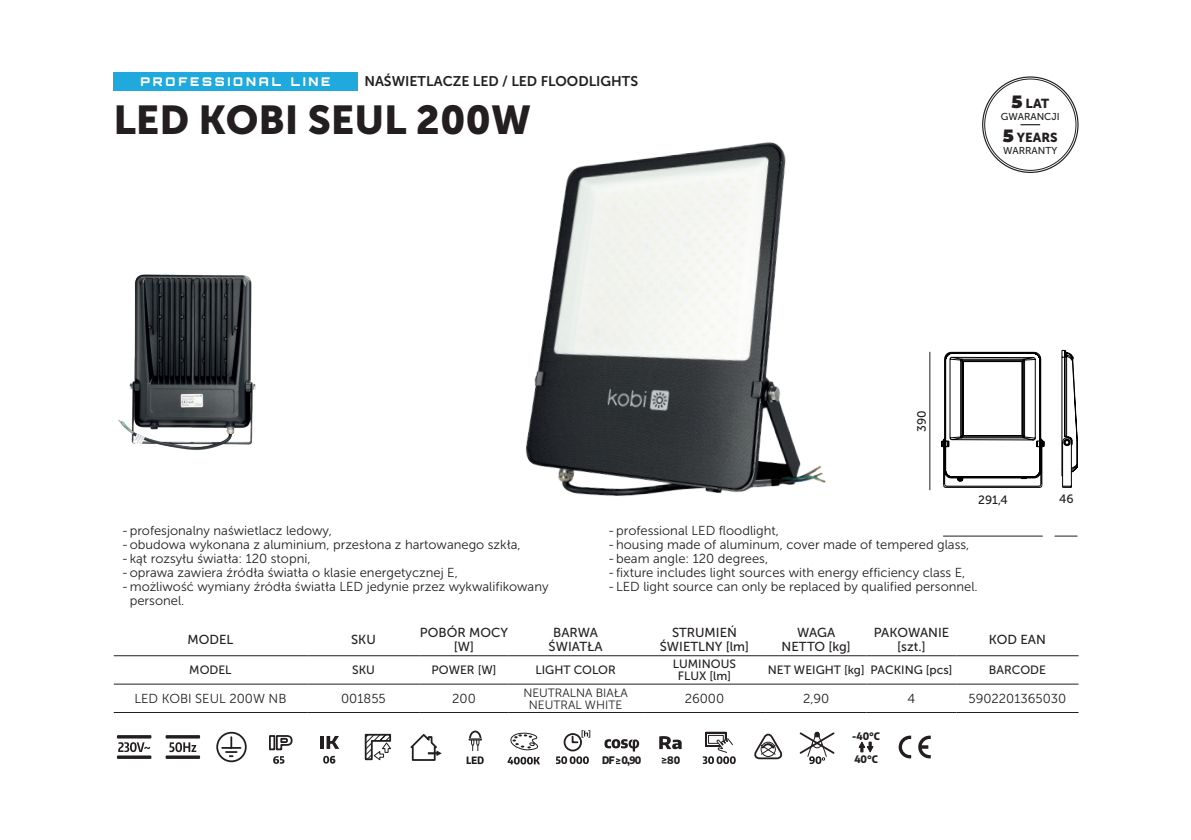
<style>
.page{position:relative;width:1191px;height:840px;background:#fff}
.page>*{position:absolute;margin:0;border:0;box-sizing:border-box;transform-origin:0 0}
.t1{font:40px "Museo Sans 900";color:#231f20}
.t2{font:14px "Museo Sans 700";color:#231f20}
.t3{font:13px/14px "Museo Sans 300";color:#231f20}
.t4{font:13px/14px "Museo Sans 500";color:#231f20;text-align:center}
.t5{font:13px "Museo Sans 900";color:#231f20}
.t6{font:12px/12px "Museo Sans 500";color:#231f20;text-align:center}
.t7{font:12px/12px "Museo Sans 300";color:#231f20;text-align:center}
.t8{font:900 12px "Orbitron";letter-spacing:.24em;color:#fff}
.t9{font:800 semi-condensed 10.2px "Encode Sans";letter-spacing:-.005em;color:#231f20}
.t10{font:10px "Museo Sans 500";color:#231f20}
.s1{font-family:"Montserrat";font-weight:900;font-size:17.8px}
</style>
<div class="page">
<div style="left:113px;top:72px;width:244px;height:18px;background:#1fa9dc"></div>
<svg style="left:114px;top:656px;width:193px;height:29px"></svg>
<svg style="left:307px;top:656px;width:771px;height:29px"></svg>
<hr style="left:114px;top:655px;width:193px;height:1px;background:#231f20">
<hr style="left:866px;top:655px;width:90px;height:1px;background:#231f20">
<hr style="left:956px;top:655px;width:122px;height:1px;background:#231f20">
<hr style="left:114px;top:683px;width:193px;height:1px;background:#231f20">
<hr style="left:114px;top:711px;width:193px;height:1px;background:#231f20">
<hr style="left:307px;top:711px;width:113px;height:1px;background:#231f20">
<hr style="left:866px;top:683px;width:90px;height:1px;background:#231f20">
<hr style="left:956px;top:683px;width:122px;height:1px;background:#231f20">
<hr style="left:766px;top:711px;width:100px;height:1px;background:#231f20">
<hr style="left:866px;top:711px;width:90px;height:1px;background:#231f20">
<hr style="left:956px;top:711px;width:122px;height:1px;background:#231f20">
<hr style="left:420px;top:711px;width:88px;height:1px;background:#231f20">
<hr style="left:508px;top:711px;width:135px;height:1px;background:#231f20">
<hr style="left:643px;top:711px;width:123px;height:1px;background:#231f20">
<hr style="left:307px;top:655px;width:113px;height:1px;background:#231f20">
<hr style="left:420px;top:655px;width:88px;height:1px;background:#231f20">
<hr style="left:508px;top:655px;width:135px;height:1px;background:#231f20">
<hr style="left:643px;top:655px;width:123px;height:1px;background:#231f20">
<hr style="left:766px;top:655px;width:100px;height:1px;background:#231f20">
<hr style="left:307px;top:683px;width:113px;height:1px;background:#231f20">
<hr style="left:420px;top:683px;width:88px;height:1px;background:#231f20">
<hr style="left:508px;top:683px;width:135px;height:1px;background:#231f20">
<hr style="left:643px;top:683px;width:123px;height:1px;background:#231f20">
<hr style="left:766px;top:683px;width:100px;height:1px;background:#231f20">
<svg style="left:118px;top:742px;width:32px;height:9px"></svg>
<div style="left:117px;top:734px;width:34px;height:4px;border:2px solid #231f20"></div>
<div style="left:117px;top:755px;width:34px;height:3px;border:2px solid #231f20"></div>
<div style="left:166px;top:734px;width:34px;height:4px;border:2px solid #231f20"></div>
<div style="left:166px;top:755px;width:34px;height:3px;border:2px solid #231f20"></div>
<svg style="left:169px;top:742px;width:27px;height:9px"></svg>
<svg style="left:216px;top:731px;width:31px;height:31px"></svg>
<svg style="left:269px;top:735px;width:24px;height:28px"></svg>
<hr style="left:320px;top:735px;width:4px;height:13px;background:#231f20">
<svg style="left:326px;top:736px;width:13px;height:12px"></svg>
<svg style="left:323px;top:755px;width:12px;height:8px"></svg>
<svg style="left:364px;top:733px;width:28px;height:28px"></svg>
<svg style="left:410px;top:734px;width:32px;height:27px"></svg>
<svg style="left:466px;top:756px;width:18px;height:7px"></svg>
<svg style="left:468px;top:730px;width:14px;height:20px"></svg>
<svg style="left:507px;top:756px;width:33px;height:8px"></svg>
<svg style="left:510px;top:732px;width:29px;height:18px"></svg>
<svg style="left:556px;top:730px;width:34px;height:33px"></svg>
<svg style="left:604px;top:739px;width:35px;height:12px"></svg>
<svg style="left:616px;top:758px;width:4px;height:5px"></svg>
<svg style="left:662px;top:757px;width:4px;height:6px"></svg>
<svg style="left:659px;top:736px;width:22px;height:12px"></svg>
<svg style="left:703px;top:731px;width:32px;height:32px"></svg>
<svg style="left:754px;top:733px;width:29px;height:26px"></svg>
<svg style="left:799px;top:731px;width:36px;height:32px"></svg>
<svg style="left:858px;top:741px;width:16px;height:11px"></svg>
<svg style="left:898px;top:735px;width:13px;height:23px"></svg>
<svg style="left:918px;top:735px;width:12px;height:23px"></svg>
<svg style="left:1020px;top:124px;width:20px;height:1px"></svg>
<hr style="left:943px;top:535px;width:99px;height:1px;background:#231f20">
<svg style="left:1054px;top:535px;width:23px;height:1px"></svg>
<svg style="left:941px;top:349px;width:136px;height:138px"></svg>
<hr style="left:929px;top:352px;width:1px;height:137px;background:#231f20">
<img style="left:118px;top:274px;width:138px;height:176px">
<img style="left:525px;top:142px;width:301px;height:354px">
<p class="t8" style="left:140px;top:74px;width:191px">PROFESSIONAL LINE</p>
<p class="t2" style="left:364px;top:73px;width:275px">NAŚWIETLACZE LED / LED FLOODLIGHTS</p>
<h1 class="t1" style="left:113px;top:97px;width:419px">LED KOBI SEUL 200W</h1>
<p class="t5" style="left:1011px;top:96px;width:39px"><span class="s1">5</span> LAT</p>
<p class="t10" style="left:1001px;top:111px;width:60px">GWARANCJI</p>
<p class="t5" style="left:1003px;top:130px;width:56px"><span class="s1">5</span> YEARS</p>
<p class="t10" style="left:1003px;top:145px;width:56px">WARRANTY</p>
<p class="t6" style="left:915px;top:431px;width:23px;rotate:-90deg">390</p>
<p class="t6" style="left:978px;top:493px;width:31px">291,4</p>
<p class="t6" style="left:1059px;top:493px;width:16px">46</p>
<p class="t3" style="left:122px;top:523px;width:212px">-profesjonalny naświetlacz ledowy,</p>
<p class="t3" style="left:122px;top:537px;width:400px">-obudowa wykonana z aluminium, przesłona z hartowanego szkła,</p>
<p class="t3" style="left:122px;top:551px;width:190px">-kąt rozsyłu światła: 120 stopni,</p>
<p class="t3" style="left:122px;top:565px;width:337px">-oprawa zawiera źródła światła o klasie energetycznej E,</p>
<p class="t3" style="left:122px;top:579px;width:428px">-możliwość wymiany źródła światła LED jedynie przez wykwalifikowany</p>
<p class="t3" style="left:130px;top:593px;width:56px">personel.</p>
<p class="t3" style="left:608px;top:523px;width:363px">-professional LED floodlight,<br>-housing made of aluminum, cover made of tempered glass, -beam angle: 120 degrees,</p>
<p class="t3" style="left:608px;top:565px;width:371px">- fixture includes light sources with energy efficiency class E, -LED light source can only be replaced by qualified personnel.</p>
<p class="t4" style="left:187px;top:631px;width:47px">MODEL</p>
<p class="t4" style="left:351px;top:631px;width:26px">SKU</p>
<p class="t4" style="left:420px;top:624px;width:90px">POBÓR MOCY [W]</p>
<p class="t4" style="left:548px;top:624px;width:55px">BARWA<br>ŚWIATŁA</p>
<p class="t4" style="left:660px;top:624px;width:91px">STRUMIEŃ<br>ŚWIETLNY [lm]</p>
<p class="t4" style="left:781px;top:624px;width:71px">WAGA<br>NETTO [kg]</p>
<p class="t4" style="left:873px;top:624px;width:77px">PAKOWANIE [szt.]</p>
<p class="t4" style="left:989px;top:631px;width:59px">KOD EAN</p>
<p class="t6" style="left:189px;top:664px;width:44px">MODEL</p>
<p class="t6" style="left:352px;top:664px;width:24px">SKU</p>
<p class="t6" style="left:431px;top:664px;width:66px">POWER [W]</p>
<p class="t6" style="left:535px;top:664px;width:82px">LIGHT COLOR</p>
<p class="t6" style="left:673px;top:658px;width:65px">LUMINOUS<br>FLUX [lm]</p>
<p class="t6" style="left:768px;top:664px;width:186px">NET WEIGHT [kg] PACKING [pcs]</p>
<p class="t6" style="left:989px;top:664px;width:59px">BARCODE</p>
<p class="t3" style="left:134px;top:691px;width:153px">LED KOBI SEUL 200W NB</p>
<p class="t3" style="left:341px;top:691px;width:46px">001855</p>
<p class="t3" style="left:452px;top:691px;width:25px">200</p>
<p class="t7" style="left:523px;top:686px;width:106px">NEUTRALNA BIAŁA<br>NEUTRAL WHITE</p>
<p class="t3" style="left:685px;top:691px;width:41px">26000</p>
<p class="t3" style="left:803px;top:691px;width:28px">2,90</p>
<p class="t3" style="left:907px;top:691px;width:9px">4</p>
<p class="t3" style="left:968px;top:691px;width:99px">5902201365030</p>
<p class="t9" style="left:602px;top:752px;width:41px">DF 0,90</p>
<p class="t9" style="left:667px;top:751px;width:15px">80</p>
<p class="t9" style="left:852px;top:727px;width:29px">-40°C</p>
<p class="t9" style="left:854px;top:751px;width:25px">40°C</p>
</div>
